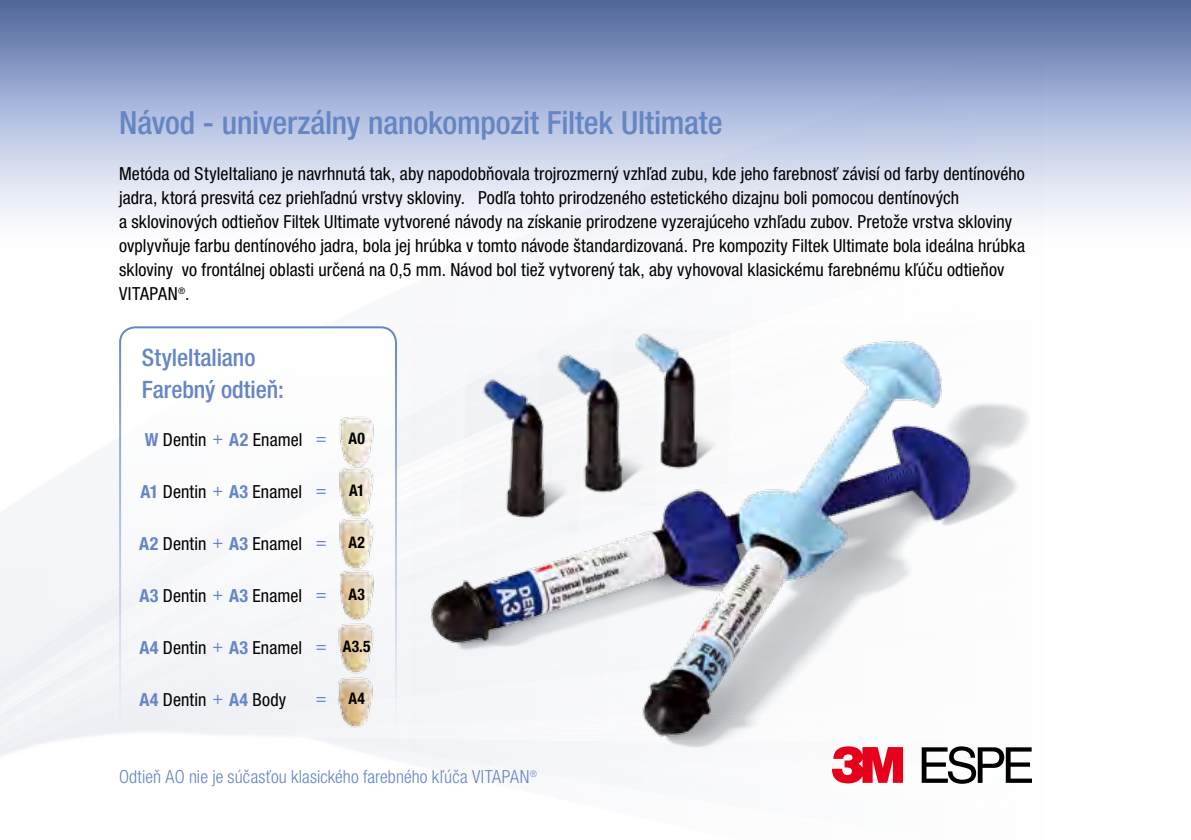
<style>
.page{position:relative;width:1191px;height:840px;background:#fff}
.page>*{position:absolute;margin:0;border:0;box-sizing:border-box;transform-origin:0 0}
.t1{font:500 condensed 32px "Helvetica Neue LT Pro";letter-spacing:-.005em;color:#6585c3}
.t2{font:500 condensed 24px/32px "Helvetica Neue LT Pro";color:#6585c3}
.t3{font:condensed 18px/24px "Helvetica Neue LT Pro";letter-spacing:.005em;color:#000}
.t4{font:300 condensed 18px "Helvetica Neue LT Pro";letter-spacing:.005em;color:#6585c3}
.t5{font:700 condensed 16px "Helvetica Neue LT Pro";color:#000}
.s1{font-weight:700;color:#6585c3}
.s2{color:#6585c3}
.s3{font-weight:700;font-size:16px}
.s4{font-weight:400;font-size:18px;color:#6585c3}
</style>
<div class="page">
<svg style="left:0;top:0;width:1191px;height:62px;background:#677caa"></svg>
<img style="left:0;top:62px;width:1191px;height:722px">
<svg style="left:118px;top:325px;width:280px;height:405px"></svg>
<img style="left:336px;top:465px;width:40px;height:51px">
<img style="left:336px;top:516px;width:40px;height:52px">
<img style="left:336px;top:568px;width:40px;height:161px">
<svg style="left:832px;top:764px;width:71px;height:19px"></svg>
<svg style="left:921px;top:746px;width:111px;height:37px"></svg>
<img style="left:620px;top:309px;width:89px;height:15px">
<img style="left:337px;top:414px;width:40px;height:55px">
<img style="left:411px;top:324px;width:618px;height:440px">
<h1 class="t1" style="left:119px;top:103px;width:605px">Návod - univerzálny nanokompozit Filtek Ultimate</h1>
<p class="t3" style="left:119px;top:162px;width:907px">Metóda od StyleItaliano je navrhnutá tak, aby napodobňovala trojrozmerný vzhľad zubu, kde jeho farebnosť závisí od farby dentínového jadra, ktorá presvitá cez priehľadnú vrstvy skloviny. Podľa tohto prirodzeného estetického dizajnu boli pomocou dentínových<br>a sklovinových odtieňov Filtek Ultimate vytvorené návody na získanie prirodzene vyzerajúceho vzhľadu zubov. Pretože vrstva skloviny ovplyvňuje farbu dentínového jadra, bola jej hrúbka v tomto návode štandardizovaná. Pre kompozity Filtek Ultimate bola ideálna hrúbka skloviny vo frontálnej oblasti určená na 0,5 mm. Návod bol tiež vytvorený tak, aby vyhovoval klasickému farebnému kľúču odtieňov VITAPAN<sup>®</sup>.</p>
<h2 class="t2" style="left:142px;top:341px;width:144px">StyleItaliano<br>Farebný odtieň:</h2>
<p class="t3" style="left:145px;top:427px;width:221px"><span class="s1">W</span> Dentin <span class="s2">+</span> <span class="s1">A2</span> Enamel <span class="s2">=</span> <span class="s3">A0</span></p>
<p class="t3" style="left:141px;top:479px;width:225px"><span class="s1">A1</span> Dentin <span class="s2">+</span> <span class="s1">A3</span> Enamel <span class="s2">=</span> <span class="s3">A1</span></p>
<p class="t3" style="left:139px;top:531px;width:227px"><span class="s1">A2</span> Dentin <span class="s2">+</span> <span class="s1">A3</span> Enamel <span class="s2">=</span> <span class="s3">A2</span></p>
<p class="t3" style="left:140px;top:583px;width:227px"><span class="s1">A3</span> Dentin <span class="s2">+</span> <span class="s1">A3</span> Enamel <span class="s2">=</span> <span class="s3">A3</span></p>
<p class="t3" style="left:139px;top:635px;width:232px"><span class="s1">A4</span> Dentin <span class="s2">+</span> <span class="s1">A3</span> Enamel <span class="s2">=</span> <span class="s3">A3.5</span></p>
<p class="t3" style="left:139px;top:687px;width:148px"><span class="s1">A4</span> Dentin <span class="s2">+</span> <span class="s1">A4</span> Body</p>
<p class="t5" style="left:316px;top:688px;width:50px"><span class="s4">=</span> A4</p>
<p class="t4" style="left:119px;top:766px;width:419px">Odtieň AO nie je súčasťou klasického farebného kľúča VITAPAN<sup>®</sup></p>
</div>
